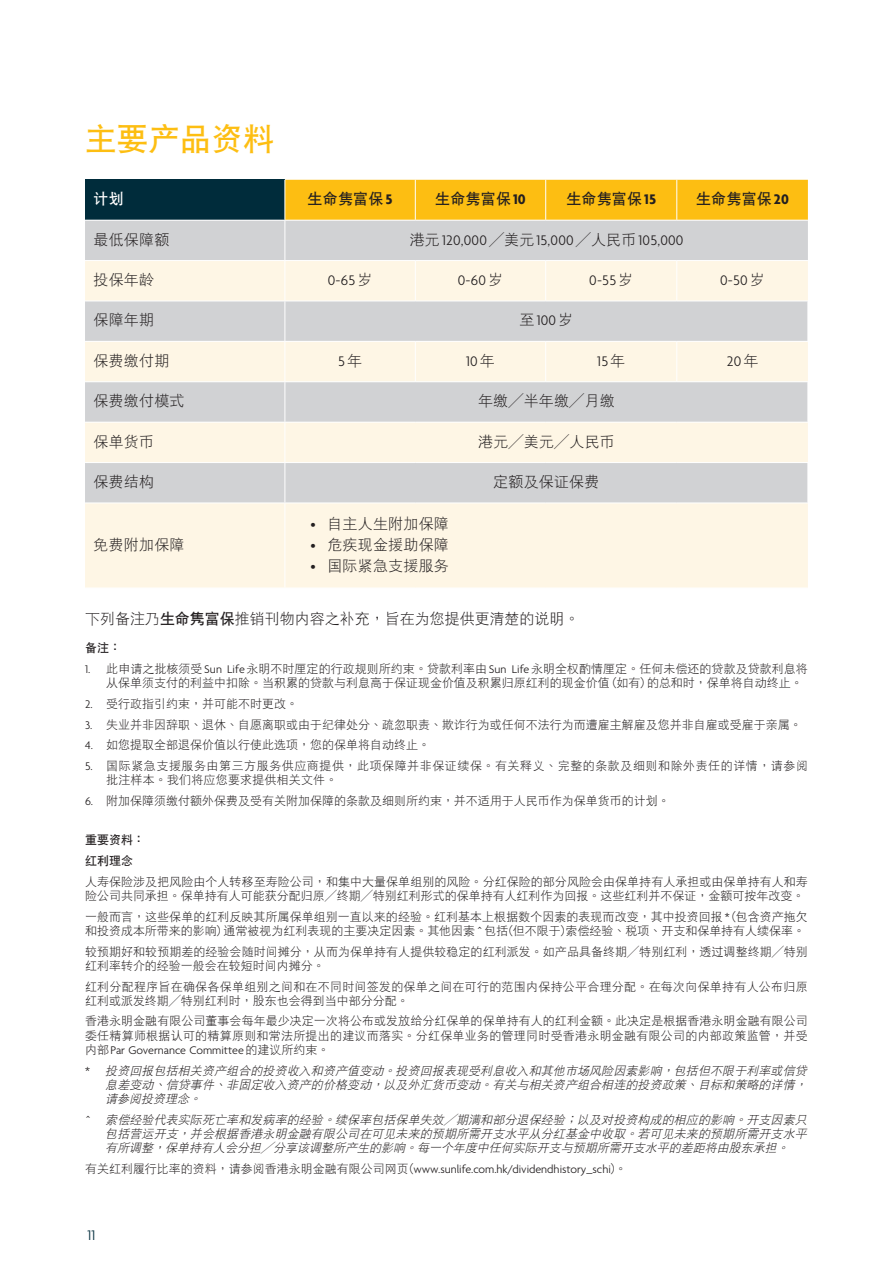
<style>
.page{position:relative;width:893px;height:1263px;background:#fff}
.page>*{position:absolute;margin:0;border:0;box-sizing:border-box;transform-origin:0 0}
._01_Heading_1{font:31.5px "DF Hei GB5 HK W7";letter-spacing:.005em;color:#fdbe12}
._60_Inside_Table_Body{font:15px "DF Hei GB5 HK W3";letter-spacing:.015em;color:#231f20}
._60_Inside_Table_Body-2{font:300 15px "Agenda";letter-spacing:.015em;color:#231f20}
._00_Body_text{font:15px "DF Hei GB5 HK W3";color:#231f20}
._60_Inside_Table_Body-3{font:15px "DF Hei GB5 HK W7";letter-spacing:.015em;color:#231f20}
.t1{font:300 15px "Agenda";color:#002c3b}
._60_Inside_Table_Body-4{font:15px "DF Hei GB5 HK W7";color:#fff}
._10_Notes_text{font:12px/14.2px "DF Hei GB5 HK W3";letter-spacing:.005em;color:#231f20}
._10_Notes_text-2{font:italic 12px/14.2px "DF Hei GB5 HK W3";color:#231f20;text-align:justify}
._10_Notes_text-3{font:12px/14.2px "DF Hei GB5 HK W3";letter-spacing:.045em;color:#231f20}
._00_Body_text-2{font:300 12px "Agenda";color:#231f20}
._10_Notes_text-4{font:12px "DF Hei GB5 HK W7";color:#231f20}
.s1{font-family:"Agenda";font-weight:700}
.s2{font-family:"DF Hei GB5 HK W3";font-weight:400}
.s3{font-family:"Agenda";font-weight:300}
.s4{font-family:"DF Hei GB5 HK W7"}
.s5{font-family:"Agenda";font-weight:300;font-style:normal}
</style>
<div class="page">
<div style="left:85px;top:180px;width:200px;height:40px;background:#002c3b"></div>
<div style="left:286px;top:180px;width:522px;height:40px;background:#fdbe12"></div>
<div style="left:85px;top:221px;width:723px;height:39px;background:#d1d2d4"></div>
<svg style="left:85px;top:261px;width:723px;height:327px;background:#ede8de"></svg>
<hr style="left:85px;top:301px;width:200px;height:1px;background:#fff">
<hr style="left:85px;top:341px;width:200px;height:1px;background:#fff">
<hr style="left:85px;top:381px;width:200px;height:1px;background:#fff">
<hr style="left:85px;top:422px;width:200px;height:1px;background:#fff">
<hr style="left:85px;top:462px;width:200px;height:1px;background:#fff">
<hr style="left:85px;top:503px;width:200px;height:1px;background:#fff">
<hr style="left:285px;top:261px;width:1px;height:40px;background:#fff">
<hr style="left:285px;top:342px;width:1px;height:39px;background:#fff">
<hr style="left:285px;top:503px;width:1px;height:85px;background:#fff">
<hr style="left:285px;top:221px;width:1px;height:39px;background:#fff">
<hr style="left:285px;top:301px;width:130px;height:1px;background:#fff">
<hr style="left:285px;top:301px;width:1px;height:40px;background:#fff">
<hr style="left:415px;top:301px;width:131px;height:1px;background:#fff">
<hr style="left:546px;top:301px;width:131px;height:1px;background:#fff">
<hr style="left:677px;top:301px;width:131px;height:1px;background:#fff">
<hr style="left:807px;top:301px;width:1px;height:40px;background:#fff">
<hr style="left:285px;top:341px;width:130px;height:1px;background:#fff">
<hr style="left:415px;top:341px;width:131px;height:1px;background:#fff">
<hr style="left:546px;top:341px;width:131px;height:1px;background:#fff">
<hr style="left:677px;top:341px;width:131px;height:1px;background:#fff">
<hr style="left:285px;top:381px;width:130px;height:1px;background:#fff">
<hr style="left:285px;top:382px;width:1px;height:40px;background:#fff">
<hr style="left:415px;top:381px;width:131px;height:1px;background:#fff">
<hr style="left:546px;top:381px;width:131px;height:1px;background:#fff">
<hr style="left:677px;top:381px;width:131px;height:1px;background:#fff">
<hr style="left:807px;top:382px;width:1px;height:40px;background:#fff">
<hr style="left:285px;top:422px;width:130px;height:1px;background:#fff">
<hr style="left:285px;top:422px;width:1px;height:40px;background:#fff">
<hr style="left:415px;top:422px;width:131px;height:1px;background:#fff">
<hr style="left:546px;top:422px;width:131px;height:1px;background:#fff">
<hr style="left:677px;top:422px;width:131px;height:1px;background:#fff">
<hr style="left:285px;top:462px;width:130px;height:1px;background:#fff">
<hr style="left:285px;top:463px;width:1px;height:40px;background:#fff">
<hr style="left:415px;top:462px;width:131px;height:1px;background:#fff">
<hr style="left:546px;top:462px;width:131px;height:1px;background:#fff">
<hr style="left:677px;top:462px;width:131px;height:1px;background:#fff">
<hr style="left:807px;top:463px;width:1px;height:40px;background:#fff">
<hr style="left:285px;top:503px;width:130px;height:1px;background:#fff">
<hr style="left:415px;top:503px;width:131px;height:1px;background:#fff">
<hr style="left:546px;top:503px;width:131px;height:1px;background:#fff">
<hr style="left:677px;top:503px;width:131px;height:1px;background:#fff">
<hr style="left:415px;top:180px;width:1px;height:40px;background:#fff">
<hr style="left:545px;top:180px;width:1px;height:40px;background:#fff">
<hr style="left:676px;top:180px;width:1px;height:40px;background:#fff">
<hr style="left:415px;top:261px;width:1px;height:40px;background:#fff">
<hr style="left:545px;top:261px;width:1px;height:40px;background:#fff">
<hr style="left:676px;top:261px;width:1px;height:40px;background:#fff">
<hr style="left:415px;top:342px;width:1px;height:39px;background:#fff">
<hr style="left:545px;top:342px;width:1px;height:39px;background:#fff">
<hr style="left:676px;top:342px;width:1px;height:39px;background:#fff">
<p class="_01_Heading_1" style="left:85px;top:122px;width:191px">主要產品資料</p>
<p class="_60_Inside_Table_Body-4" style="left:94px;top:191px;width:32px">計劃</p>
<p class="_60_Inside_Table_Body-3" style="left:308px;top:191px;width:86px">生命雋富保<span class="s1">5</span></p>
<p class="_60_Inside_Table_Body-3" style="left:435px;top:191px;width:92px">生命雋富保<span class="s1">10</span></p>
<p class="_60_Inside_Table_Body-3" style="left:566px;top:191px;width:91px">生命雋富保<span class="s1">15</span></p>
<p class="_60_Inside_Table_Body-3" style="left:696px;top:191px;width:95px">生命雋富保<span class="s1">20</span></p>
<p class="_60_Inside_Table_Body" style="left:94px;top:231px;width:77px">最低保障額</p>
<p class="_60_Inside_Table_Body-2" style="left:410px;top:232px;width:275px"><span class="s2">港元</span>120,000<span class="s2">╱美元</span>15,000<span class="s2">╱人民幣</span>105,000</p>
<p class="_60_Inside_Table_Body" style="left:94px;top:272px;width:62px">投保年齡</p>
<p class="_60_Inside_Table_Body-2" style="left:328px;top:272px;width:46px">0-65<span class="s2">歲</span></p>
<p class="_60_Inside_Table_Body-2" style="left:458px;top:272px;width:47px">0-60<span class="s2">歲</span></p>
<p class="_60_Inside_Table_Body-2" style="left:589px;top:272px;width:45px">0-55<span class="s2">歲</span></p>
<p class="_60_Inside_Table_Body-2" style="left:720px;top:272px;width:46px">0-50<span class="s2">歲</span></p>
<p class="_60_Inside_Table_Body" style="left:94px;top:312px;width:62px">保障年期</p>
<p class="_60_Inside_Table_Body-2" style="left:520px;top:313px;width:55px"><span class="s2">至</span>100<span class="s2">歲</span></p>
<p class="_60_Inside_Table_Body" style="left:94px;top:352px;width:77px">保費繳付期</p>
<p class="_60_Inside_Table_Body-2" style="left:338px;top:353px;width:25px">5<span class="s2">年</span></p>
<p class="_60_Inside_Table_Body-2" style="left:466px;top:353px;width:30px">10<span class="s2">年</span></p>
<p class="_60_Inside_Table_Body-2" style="left:597px;top:353px;width:29px">15<span class="s2">年</span></p>
<p class="_60_Inside_Table_Body-2" style="left:727px;top:353px;width:33px">20<span class="s2">年</span></p>
<p class="_60_Inside_Table_Body" style="left:94px;top:393px;width:93px">保費繳付模式</p>
<p class="_60_Inside_Table_Body" style="left:478px;top:393px;width:138px">年繳╱半年繳╱月繳</p>
<p class="_60_Inside_Table_Body" style="left:94px;top:433px;width:62px">保單貨幣</p>
<p class="_60_Inside_Table_Body" style="left:478px;top:433px;width:138px">港元╱美元╱人民幣</p>
<p class="_60_Inside_Table_Body" style="left:94px;top:473px;width:62px">保費結構</p>
<p class="_60_Inside_Table_Body" style="left:493px;top:473px;width:108px">定額及保證保費</p>
<p class="_60_Inside_Table_Body" style="left:310px;top:515px;width:140px"><span class="s3">•</span> 自主人生附加保障</p>
<p class="_60_Inside_Table_Body" style="left:310px;top:536px;width:140px"><span class="s3">•</span> 危疾現金援助保障</p>
<p class="_60_Inside_Table_Body" style="left:310px;top:557px;width:140px"><span class="s3">•</span> 國際緊急支援服務</p>
<p class="_00_Body_text" style="left:85px;top:611px;width:496px">下列備註乃<span class="s4">生命隽富保</span>推銷刊物內容之補充，旨在為您提供更清楚的說明。</p>
<p class="_10_Notes_text-4" style="left:85px;top:641px;width:37px">備註：</p>
<p class="_10_Notes_text" style="left:106px;top:661px;width:703px;text-indent:-21px"><span class="s3">1.</span> 此申請之批核須受<span class="s3">Sun Life</span>永明不時釐定的行政規則所約束。貸款利率由<span class="s3">Sun Life</span>永明全權酌情釐定。任何未償還的貸款及貸款利息將從保單須支付的利益中扣除。當積累的貸款與利息高於保證現金價值及積累歸原紅利的現金價值(如有)的總和時，保單將自動終止。</p>
<p class="_10_Notes_text" style="left:85px;top:696px;width:215px"><span class="s3">2.</span> 受行政指引約束，並可能不時更改。</p>
<p class="_10_Notes_text" style="left:85px;top:717px;width:718px"><span class="s3">3.</span> 失業並非因辭職、退休、自願離職或由於紀律處分、疏忽職責、欺詐行為或任何不法行為而遭僱主解雇及您並非自雇或受雇於親屬。</p>
<p class="_10_Notes_text" style="left:85px;top:737px;width:346px"><span class="s3">4.</span> 如您提取全部退保價值以行使此選項，您的保單將自動終止。</p>
<p class="_10_Notes_text-3" style="left:106px;top:758px;width:703px;text-indent:-21px"><span class="s3">5.</span> 國際緊急支援服務由第三方服務供應商提供，此項保障並非保證續保。有關釋義、完整的條款及細則和除外責任的詳情，請參閱批注樣本。我們將應您要求提供相關文件。</p>
<p class="_10_Notes_text" style="left:85px;top:793px;width:586px"><span class="s3">6.</span> 附加保障須繳付額外保費及受有關附加保障的條款及細則所約束，並不適用於人民幣作為保單貨幣的計劃。</p>
<p class="_10_Notes_text-4" style="left:85px;top:833px;width:61px">重要資料：</p>
<p class="_10_Notes_text-4" style="left:85px;top:854px;width:49px">紅利理念</p>
<p class="_10_Notes_text" style="left:85px;top:874px;width:724px">人壽保險涉及把風險由個人轉移至壽險公司，和集中大量保單組別的風險。分紅保險的部分風險會由保單持有人承擔或由保單持有人和壽險公司共同承擔。保單持有人可能獲分配歸原╱終期╱特別紅利形式的保單持有人紅利作為回報。這些紅利並不保證，金額可按年改變。</p>
<p class="_10_Notes_text" style="left:85px;top:909px;width:724px">一般而言，這些保單的紅利反映其所屬保單組別一直以來的經驗。紅利基本上根據數個因素的表現而改變，其中投資回報<span class="s3">*</span>(包含資產拖欠和投資成本所帶來的影響)通常被視為紅利表現的主要決定因素。其他因素<span class="s3">^</span>包括(但不限於)索償經驗、稅項、開支和保單持有人續保率。</p>
<p class="_10_Notes_text" style="left:85px;top:944px;width:724px">較預期好和較預期差的經驗會隨時間攤分，從而為保單持有人提供較穩定的紅利派發。如產品具備終期╱特別紅利，透過調整終期╱特別紅利率轉介的經驗一般會在較短時間內攤分。</p>
<p class="_10_Notes_text" style="left:85px;top:979px;width:724px">紅利分配程序旨在確保各保單組別之間和在不同時間簽發的保單之間在可行的範圍內保持公平合理分配。在每次向保單持有人公佈歸原紅利或派發終期╱特別紅利時，股東也會得到當中部分分配。</p>
<p class="_10_Notes_text" style="left:85px;top:1014px;width:724px;text-align:justify">香港永明金融有限公司董事會每年最少決定一次將公佈或發放給分紅保單的保單持有人的紅利金額。此決定是根據香港永明金融有限公司委任精算師根據認可的精算原則和常法所提出的建議而落實。分紅保單業務的管理同時受香港永明金融有限公司的內部政策監管，並受內部<span class="s3">Par Governance Committee</span>的建議所約束。</p>
<p class="_10_Notes_text-2" style="left:105px;top:1063px;width:706px;text-indent:-20px"><span class="s5">*</span> 投資回報包括相關資產組合的投資收入和資產值變動。投資回報表現受利息收入和其他市場風險因素影響，包括但不限於利率或信貸息差變動、信貸事件、非固定收入資產的價格變動，以及外匯貨幣變動。有關與相關資產組合相連的投資政策、目標和策略的詳情，請參閱投資理念。</p>
<p class="_10_Notes_text-2" style="left:105px;top:1112px;width:706px;text-indent:-20px"><span class="s5">^</span> 索償經驗代表實際死亡率和發病率的經驗。續保率包括保單失效╱期滿和部分退保經驗；以及對投資構成的相應的影響。開支因素只包括營運開支，並會根據香港永明金融有限公司在可見未來的預期所需開支水平從分紅基金中收取。若可見未來的預期所需開支水平有所調整，保單持有人會分擔╱分享該調整所產生的影響。每一個年度中任何實際開支與預期所需開支水平的差距將由股東承擔。</p>
<p class="_00_Body_text-2" style="left:85px;top:1162px;width:543px"><span class="s2">有關紅利履行比率的資料，請參閱香港永明金融有限公司網頁(</span>www.sunlife.com.hk/dividendhistory_schi<span class="s2">)。</span></p>
<p class="_60_Inside_Table_Body" style="left:94px;top:536px;width:93px">免費附加保障</p>
<p class="t1" style="left:87px;top:1227px;width:9px">11</p>
</div>
